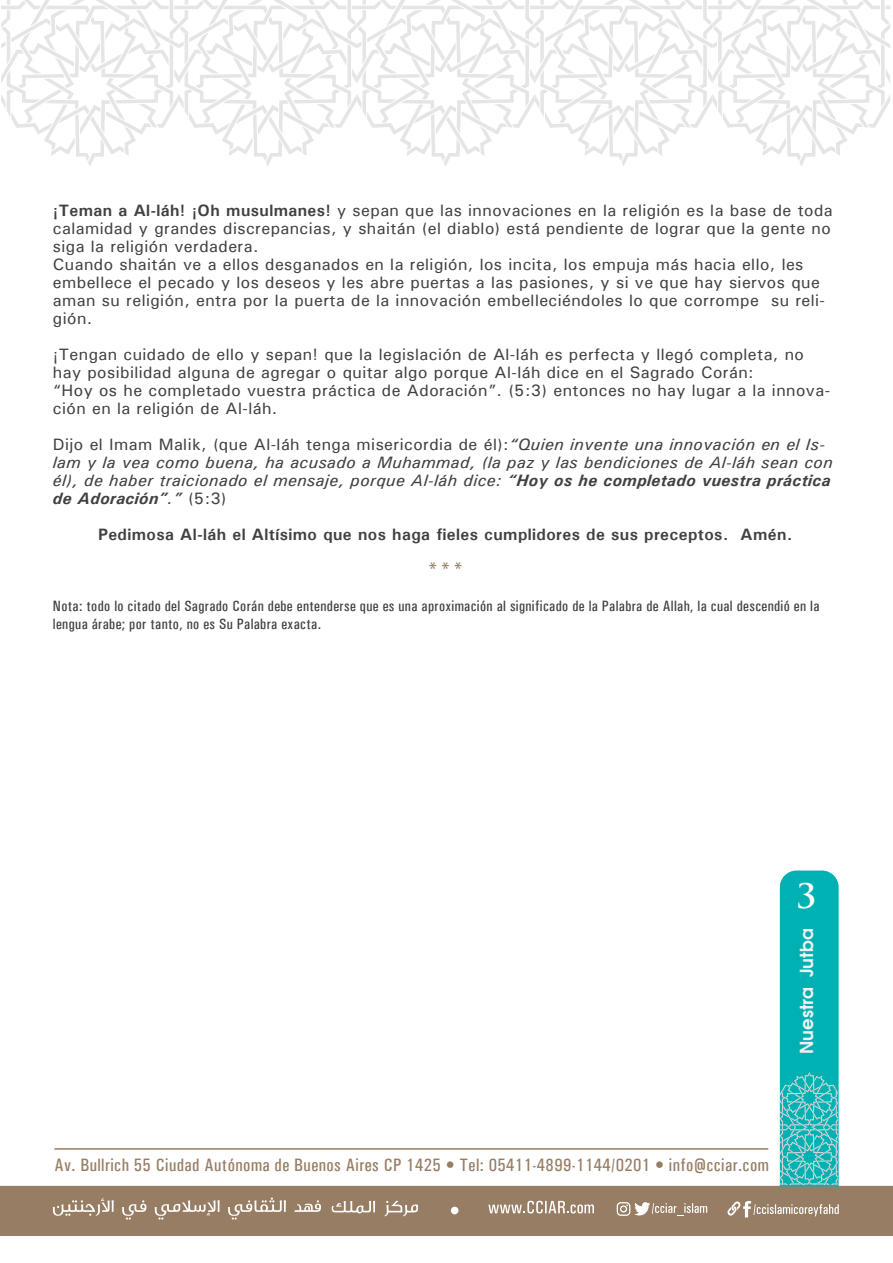
<style>
.page{position:relative;width:893px;height:1263px;background:#fff}
.page>*{position:absolute;margin:0;border:0;box-sizing:border-box;transform-origin:0 0}
.t1{font:700 33px "Trajan Pro";color:#fff}
.t2{font:500 19.5px "Univers";color:#977d64}
.t3{font:500 condensed 18px "Univers";letter-spacing:.025em;color:#977d64}
.t4{font:600 18px "Avant Garde";color:#f1f1f2}
.t5{font:500 16.5px/18px "Univers";letter-spacing:.025em;color:#414042}
.t6{font:italic 500 16.5px/18px "Univers";letter-spacing:.025em;color:#414042}
.t7{font:700 16.5px "Univers";letter-spacing:.025em;color:#414042}
.t8{font:500 condensed 15px/18px "Univers";letter-spacing:.025em;color:#414042}
.s1{font-weight:700}
.s2{font-style:normal}
</style>
<div class="page">
<div style="left:0;top:1184px;width:893px;height:52px;background:#977d64"></div>
<svg style="left:1px;top:0;width:889px;height:166px"></svg>
<svg style="left:780px;top:870px;width:59px;height:316px;background:#19b5b7"></svg>
<div style="left:451px;top:1207px;width:7px;height:7px;background:#fff;border-radius:50%"></div>
<svg style="left:617px;top:1202px;width:90px;height:14px"></svg>
<svg style="left:727px;top:1201px;width:112px;height:16px;background:#af9b88"></svg>
<svg style="left:488px;top:1201px;width:106px;height:12px"></svg>
<svg style="left:332px;top:1201px;width:43px;height:12px"></svg>
<svg style="left:384px;top:1201px;width:34px;height:15px"></svg>
<svg style="left:53px;top:1198px;width:61px;height:18px"></svg>
<svg style="left:122px;top:1200px;width:24px;height:19px"></svg>
<svg style="left:155px;top:1200px;width:65px;height:19px"></svg>
<svg style="left:228px;top:1197px;width:58px;height:22px"></svg>
<svg style="left:294px;top:1200px;width:27px;height:12px"></svg>
<hr style="left:54px;top:1148px;width:714px;height:2px;background:#977d64">
<p class="t5" style="left:53px;top:201px;width:781px"><span class="s1">¡Teman a Al-láh! ¡Oh musulmanes!</span> y sepan que las innovaciones en la religión es la base de toda calamidad y grandes discrepancias, y shaitán (el diablo) está pendiente de lograr que la gente no siga la religión verdadera.<br>Cuando shaitán ve a ellos desganados en la religión, los incita, los empuja más hacia ello, les embellece el pecado y los deseos y les abre puertas a las pasiones, y si ve que hay siervos que aman su religión, entra por la puerta de la innovación embelleciéndoles lo que corrompe su reli&shy;gión.</p>
<p class="t5" style="left:53px;top:345px;width:779px">¡Tengan cuidado de ello y sepan! que la legislación de Al-láh es perfecta y llegó completa, no hay posibilidad alguna de agregar o quitar algo porque Al-láh dice en el Sagrado Corán:<br>“Hoy os he completado vuestra práctica de Adoración”. (5:3) entonces no hay lugar a la innova&shy;ción en la religión de Al-láh.</p>
<p class="t6" style="left:53px;top:435px;width:781px"><span class="s2">Dijo el Imam Malik, (que Al-láh tenga misericordia de él):</span>“Quien invente una innovación en el Is&shy;lam y la vea como buena, ha acusado a Muhammad, (la paz y las bendiciones de Al-láh sean con él), de haber traicionado el mensaje, porque Al-láh dice: <span class="s1">“Hoy os he completado vuestra práctica de Adoración”</span>.” <span class="s2">(5:3)</span></p>
<p class="t7" style="left:98px;top:524px;width:696px">Pedimosa Al-láh el Altísimo que nos haga fieles cumplidores de sus preceptos. Amén.</p>
<p class="t2" style="left:426px;top:557px;width:39px">***</p>
<p class="t8" style="left:53px;top:597px;width:768px">Nota: todo lo citado del Sagrado Corán debe entenderse que es una aproximación al significado de la Palabra de Allah, la cual descendió en la lengua árabe; por tanto, no es Su Palabra exacta.</p>
<h1 class="t1" style="left:796px;top:876px;width:21px">3</h1>
<p class="t4" style="left:794px;top:1054px;width:127px;rotate:-90deg">Nuestra Jutba</p>
<p class="t3" style="left:54px;top:1154px;width:716px">Av. Bullrich 55 Ciudad Autónoma de Buenos Aires CP 1425 • Tel: 05411-4899-1144/0201 • info@cciar.com</p>
</div>
